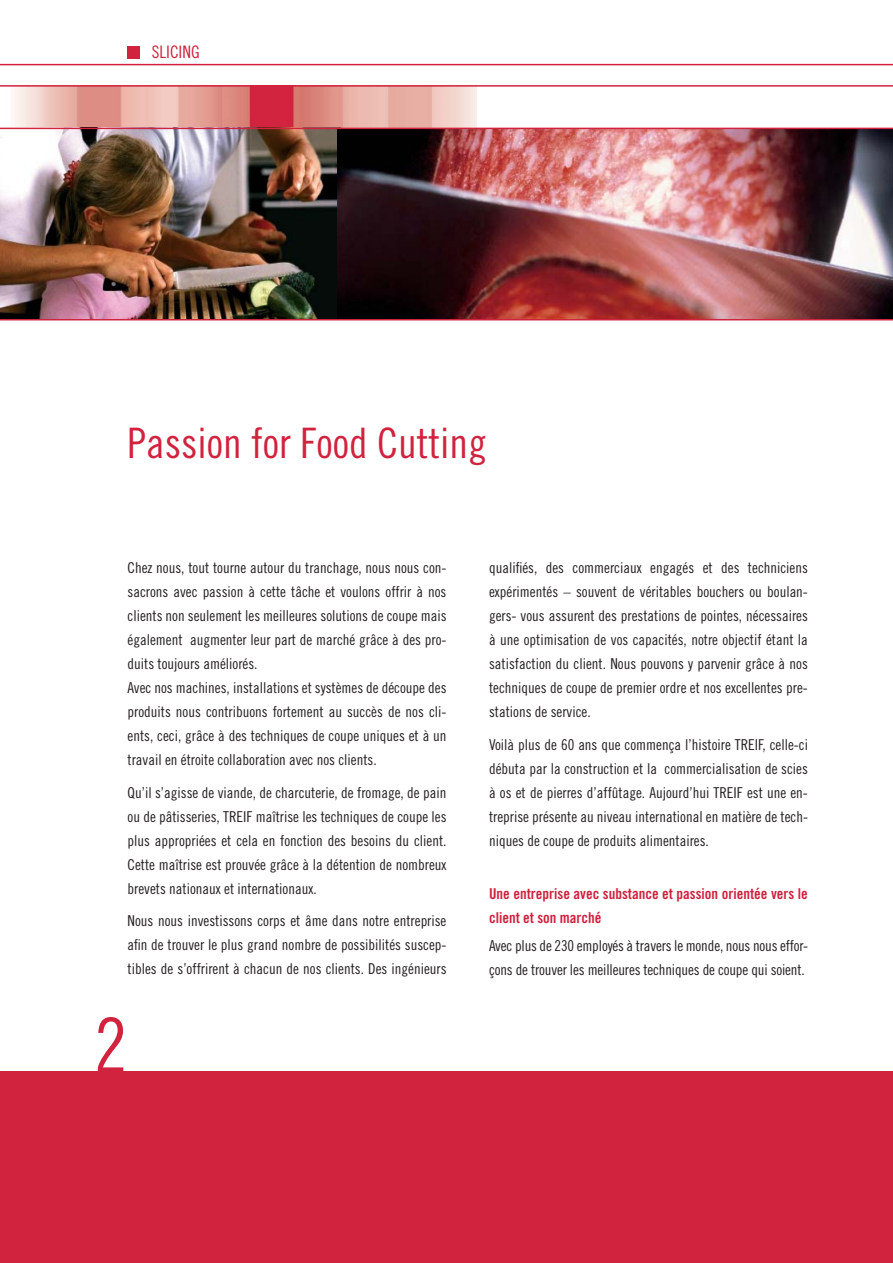
<style>
.page{position:relative;width:893px;height:1263px;background:#fff}
.page>*{position:absolute;margin:0;border:0;box-sizing:border-box;transform-origin:0 0}
.t1{font:75px "Trade Gothic Cond Eighteen";color:#d1223e}
.t2{font:42px "Trade Gothic Cond Eighteen";color:#d1223e}
.t3{font:17.25px "Trade Gothic Cond Eighteen";color:#d1223e}
.t4{font:15px/24px "Trade Gothic Cond Eighteen";color:#231f20;text-align:justify}
.t5{font:15px/24px "Trade Gothic Bold Cond Twenty";color:#cf1f3c}
</style>
<div class="page">
<div style="left:128px;top:46px;width:12px;height:13px;background:#d1223e"></div>
<img style="left:0;top:87px;width:477px;height:41px">
<hr style="left:0;top:64px;width:893px;height:1px;background:#d1223e">
<div style="left:0;top:1072px;width:893px;height:191px;background:#d1223e"></div>
<img style="left:0;top:129px;width:337px;height:190px">
<img style="left:337px;top:129px;width:556px;height:190px">
<hr style="left:0;top:85px;width:893px;height:2px;background:#d1223e">
<hr style="left:0;top:128px;width:893px;height:1px;background:#d1223e">
<hr style="left:0;top:319px;width:893px;height:1px;background:#d1223e">
<p class="t3" style="left:152px;top:46px;width:49px">SLICING</p>
<h2 class="t2" style="left:128px;top:428px;width:361px">Passion for Food Cutting</h2>
<p class="t4" style="left:128px;top:557px;width:320px;text-align:left">Chez nous, tout tourne autour du tranchage, nous nous con&shy;sacrons avec passion à cette tâche et voulons offrir à nos clients non seulement les meilleures solutions de coupe mais également augmenter leur part de marché grâce à des pro&shy;duits toujours améliorés.<br>Avec nos machines, installations et systèmes de découpe des produits nous contribuons fortement au succès de nos cli&shy;ents, ceci, grâce à des techniques de coupe uniques et à un travail en étroite collaboration avec nos clients.</p>
<p class="t4" style="left:128px;top:781px;width:320px">Qu’il s’agisse de viande, de charcuterie, de fromage, de pain ou de pâtisseries, TREIF maîtrise les techniques de coupe les plus appropriées et cela en fonction des besoins du client.<br>Cette maîtrise est prouvée grâce à la détention de nombreux brevets nationaux et internationaux.</p>
<p class="t4" style="left:128px;top:910px;width:320px">Nous nous investissons corps et âme dans notre entreprise afin de trouver le plus grand nombre de possibilités suscep&shy;tibles de s’offrirent à chacun de nos clients. Des ingénieurs</p>
<h1 class="t1" style="left:94px;top:1018px;width:35px">2</h1>
<p class="t4" style="left:489px;top:557px;width:320px">qualifiés, des commerciaux engagés et des techniciens expérimentés – souvent de véritables bouchers ou boulan&shy;gers- vous assurent des prestations de pointes, nécessaires à une optimisation de vos capacités, notre objectif étant la satisfaction du client. Nous pouvons y parvenir grâce à nos techniques de coupe de premier ordre et nos excellentes pre&shy;stations de service.</p>
<p class="t4" style="left:489px;top:733px;width:320px">Voilà plus de 60 ans que commença l’histoire TREIF, celle-ci débuta par la construction et la commercialisation de scies à os et de pierres d’affûtage. Aujourd’hui TREIF est une en&shy;treprise présente au niveau international en matière de tech&shy;niques de coupe de produits alimentaires.</p>
<p class="t5" style="left:489px;top:882px;width:320px">Une entreprise avec substance et passion orientée vers le client et son marché</p>
<p class="t4" style="left:489px;top:935px;width:320px">Avec plus de 230 employés à travers le monde, nous nous effor&shy;çons de trouver les meilleures techniques de coupe qui soient.</p>
</div>
